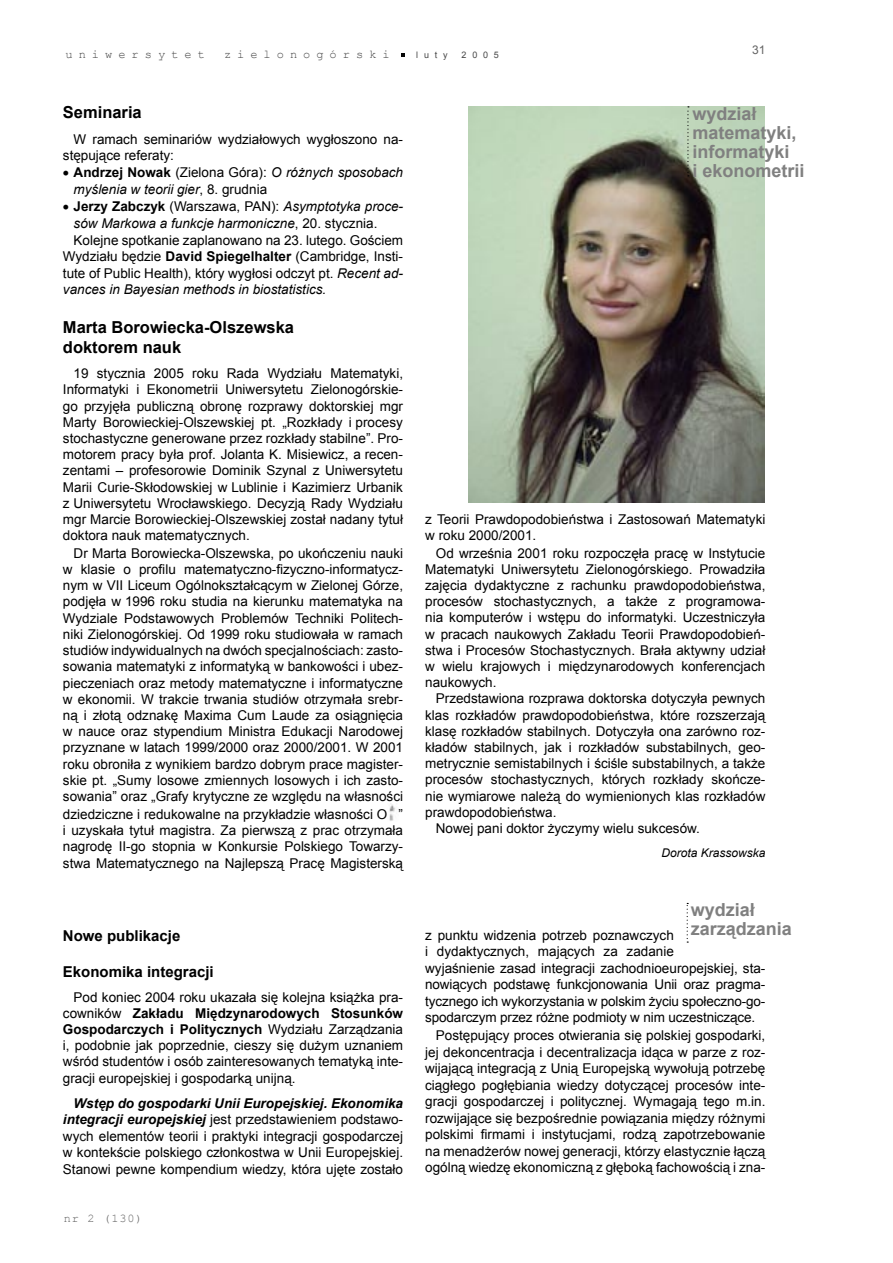
<style>
.page{position:relative;width:893px;height:1263px;background:#fff}
.page>*{position:absolute;margin:0;border:0;box-sizing:border-box;transform-origin:0 0}
.wydzial{font:700 18px "Arial";color:#808080}
.Tekst_podstawowy_wcięty_2{font:700 16.5px/19.8px "Arial";color:#000}
.Tekst_podstawowy_wcięty_3{font:700 15px "Arial";color:#000}
.Tekst_podstawowy_wcięty{font:13.5px/16.2px "Arial";color:#000;text-align:justify}
.Normalny{font:13.5px/16.5px "Arial";color:#000;text-align:justify}
.Tekst_podstawowy_wcięty_2-2{font:13.5px/16.2px "Arial";color:#000}
.Normalny-2{font:italic 13.5px/16.2px "Arial";color:#000}
.t1{font:12px "Courier New";letter-spacing:.5em;color:#484848}
.Tekst_podstawowy_wcięty-2{font:italic 12px "Arial";color:#000}
.Tekst_podstawowy_wcięty-3{font:12px "Arial";color:#636363}
.t2{font:11.85px "Courier New";color:#636363}
.t3{font:9px "Arial";letter-spacing:.64em;color:#484848}
.s1{font-weight:700;font-style:normal}
.s2{font-style:normal}
.s3{font-weight:700}
.s4{font-style:italic}
.s5{font-weight:700;font-style:italic}
.s6{color:#1b1b1b}
</style>
<div class="page">
<img style="left:389px;top:804px;width:7px;height:17px">
<img style="left:468px;top:106px;width:297px;height:396px">
<svg style="left:687px;top:106px;width:2px;height:70px"></svg>
<svg style="left:687px;top:903px;width:1px;height:40px"></svg>
<p class="t1" style="left:66px;top:47px;width:141px">uniwersytet</p>
<p class="t1" style="left:224px;top:47px;width:167px">zielonogórski</p>
<p class="t3" style="left:416px;top:49px;width:33px">luty</p>
<p class="t3" style="left:462px;top:49px;width:39px">2005</p>
<p class="Tekst_podstawowy_wcięty-3" style="left:752px;top:42px;width:15px">31</p>
<p class="Tekst_podstawowy_wcięty_2" style="left:63px;top:103px;width:80px">Seminaria</p>
<p class="Tekst_podstawowy_wcięty_2-2" style="left:63px;top:131px;width:342px;text-indent:11px">W ramach seminariów wydziałowych wygłoszono na&shy;stępujące referaty:</p>
<p class="Normalny-2" style="left:74px;top:165px;width:331px;text-indent:-11px">• <span class="s1">Andrzej Nowak</span> <span class="s2">(Zielona Góra):</span> O różnych sposobach myślenia w teorii gier<span class="s2">, 8. grudnia</span></p>
<p class="Normalny-2" style="left:74px;top:198px;width:331px;text-indent:-11px">• <span class="s1">Jerzy Zabczyk</span> <span class="s2">(Warszawa, PAN):</span> Asymptotyka proce&shy;sów Markowa a funkcje harmoniczne<span class="s2">, 20. stycznia.</span></p>
<p class="Normalny" style="left:63px;top:233px;width:342px;text-indent:11px">Kolejne spotkanie zaplanowano na 23. lutego. Gościem Wydziału będzie <span class="s3">David Spiegelhalter</span> (Cambridge, Insti&shy;tute of Public Health), który wygłosi odczyt pt. <span class="s4">Recent ad&shy;vances in Bayesian methods in biostatistics.</span></p>
<p class="Tekst_podstawowy_wcięty_2" style="left:63px;top:318px;width:233px">Marta Borowiecka-Olszewska doktorem nauk</p>
<p class="Tekst_podstawowy_wcięty_2-2" style="left:63px;top:365px;width:342px;text-align:justify;text-indent:11px">19 stycznia 2005 roku Rada Wydziału Matematyki, Informatyki i Ekonometrii Uniwersytetu Zielonogórskie&shy;go przyjęła publiczną obronę rozprawy doktorskiej mgr Marty Borowieckiej-Olszewskiej pt. „Rozkłady i procesy stochastyczne generowane przez rozkłady stabilne”. Pro&shy;motorem pracy była prof. Jolanta K. Misiewicz, a recen&shy;zentami – profesorowie Dominik Szynal z Uniwersytetu Marii Curie-Skłodowskiej w Lublinie i Kazimierz Urbanik z Uniwersytetu Wrocławskiego. Decyzją Rady Wydziału mgr Marcie Borowieckiej-Olszewskiej został nadany tytuł doktora nauk matematycznych.</p>
<p class="Tekst_podstawowy_wcięty" style="left:63px;top:545px;width:342px;text-indent:11px">Dr Marta Borowiecka-Olszewska, po ukończeniu nauki w klasie o profilu matematyczno-fizyczno-informatycz&shy;nym w VII Liceum Ogólnokształcącym w Zielonej Górze, podjęła w 1996 roku studia na kierunku matematyka na Wydziale Podstawowych Problemów Techniki Politech&shy;niki Zielonogórskiej. Od 1999 roku studiowała w ramach studiów indywidualnych na dwóch specjalnościach: zasto&shy;sowania matematyki z informatyką w bankowości i ubez&shy;pieczeniach oraz metody matematyczne i informatyczne w ekonomii. W trakcie trwania studiów otrzymała srebr&shy;ną i złotą odznakę Maxima Cum Laude za osiągnięcia w nauce oraz stypendium Ministra Edukacji Narodowej przyznane w latach 1999/2000 oraz 2000/2001. W 2001 roku obroniła z wynikiem bardzo dobrym prace magister&shy;skie pt. „Sumy losowe zmiennych losowych i ich zasto&shy;sowania” oraz „Grafy krytyczne ze względu na własności</p>
<p class="Tekst_podstawowy_wcięty" style="left:63px;top:806px;width:342px">dziedziczne i redukowalne na przykładzie własności O ” i uzyskała tytuł magistra. Za pierwszą z prac otrzymała nagrodę II-go stopnia w Konkursie Polskiego Towarzy&shy;stwa Matematycznego na Najlepszą Pracę Magisterską</p>
<p class="Tekst_podstawowy_wcięty_3" style="left:63px;top:926px;width:119px">Nowe publikacje</p>
<p class="Tekst_podstawowy_wcięty_3" style="left:63px;top:962px;width:152px">Ekonomika integracji</p>
<p class="Normalny" style="left:63px;top:989px;width:342px;text-indent:11px">Pod koniec 2004 roku ukazała się kolejna książka pra&shy;cowników <span class="s3">Zakładu Międzynarodowych Stosunków Gospodarczych i Politycznych</span> Wydziału Zarządzania i, podobnie jak poprzednie, cieszy się dużym uznaniem wśród studentów i osób zainteresowanych tematyką inte&shy;gracji europejskiej i gospodarką unijną.</p>
<p class="Normalny" style="left:63px;top:1095px;width:342px;text-indent:11px"><span class="s5">Wstęp do gospodarki Unii Europejskiej. Ekonomika integracji europejskiej</span> jest przedstawieniem podstawo&shy;wy<span class="s6">c</span>h elementów teorii i praktyki integracji gospodarczej w kontekście polskiego członkostwa w Unii Europejskiej.<br>Stanowi pewne kompendium wiedzy, która ujęte zostało</p>
<p class="t2" style="left:64px;top:1211px;width:80px">nr 2 (130)</p>
<p class="wydzial" style="left:693px;top:102px;width:66px">wydział</p>
<p class="wydzial" style="left:693px;top:121px;width:106px">matematyki,</p>
<p class="wydzial" style="left:693px;top:140px;width:99px">informatyki</p>
<p class="wydzial" style="left:693px;top:159px;width:114px">i ekonometrii</p>
<p class="Tekst_podstawowy_wcięty" style="left:425px;top:511px;width:342px">z Teorii Prawdopodobieństwa i Zastosowań Matematyki w roku 2000/2001.</p>
<p class="Tekst_podstawowy_wcięty" style="left:425px;top:545px;width:342px;text-indent:11px">Od września 2001 roku rozpoczęła pracę w Instytucie Matematyki Uniwersytetu Zielonogórskiego. Prowadziła zajęcia dydaktyczne z rachunku prawdopodobieństwa, procesów stochastycznych, a także z programowa&shy;nia komputerów i wstępu do informatyki. Uczestniczyła w pracach naukowych Zakładu Teorii Prawdopodobień&shy;stwa i Procesów Stochastycznych. Brała aktywny udział w wielu krajowych i międzynarodowych konferencjach naukowych.</p>
<p class="Tekst_podstawowy_wcięty" style="left:425px;top:691px;width:342px;text-indent:11px">Przedstawiona rozprawa doktorska dotyczyła pewnych klas rozkładów prawdopodobieństwa, które rozszerzają klasę rozkładów stabilnych. Dotyczyła ona zarówno roz&shy;kładów stabilnych, jak i rozkładów substabilnych, geo&shy;metrycznie semistabilnych i ściśle substabilnych, a także procesów stochastycznych, których rozkłady skończe&shy;nie wymiarowe należą do wymienionych klas rozkładów prawdopodobieństwa.</p>
<p class="Tekst_podstawowy_wcięty" style="left:436px;top:820px;width:266px">Nowej pani doktor życzymy wielu sukcesów.</p>
<p class="Tekst_podstawowy_wcięty-2" style="left:661px;top:845px;width:106px">Dorota Krassowska</p>
<p class="wydzial" style="left:691px;top:898px;width:66px">wydział</p>
<p class="wydzial" style="left:691px;top:917px;width:103px">zarządzania</p>
<p class="Normalny" style="left:425px;top:927px;width:342px;text-align:left">z punktu widzenia potrzeb poznawczych<br>i dydaktycznych, mających za zadanie<br>wyjaśnienie zasad integracji zachodnioeuropejskiej, sta&shy;nowiących podstawę funkcjonowania Unii oraz pragma&shy;tycznego ich wykorzystania w polskim życiu społeczno-go&shy;spodarczym przez różne podmioty w nim uczestniczące.</p>
<p class="Tekst_podstawowy_wcięty" style="left:425px;top:1027px;width:342px;text-indent:11px">Postępujący proces otwierania się polskiej gospodarki, jej dekoncentracja i decentralizacja idąca w parze z roz&shy;wijającą integracją z Unią Europejską wywołują potrzebę ciągłego pogłębiania wiedzy dotyczącej procesów inte&shy;gracji gospodarczej i politycznej. Wymagają tego m.in. rozwijające się bezpośrednie powiązania między różnymi polskimi firmami i instytucjami, rodzą zapotrzebowanie na menadżerów nowej generacji, którzy elastycznie łączą ogólną wiedzę ekonomiczną z głęboką fachowością i zna-</p>
</div>
